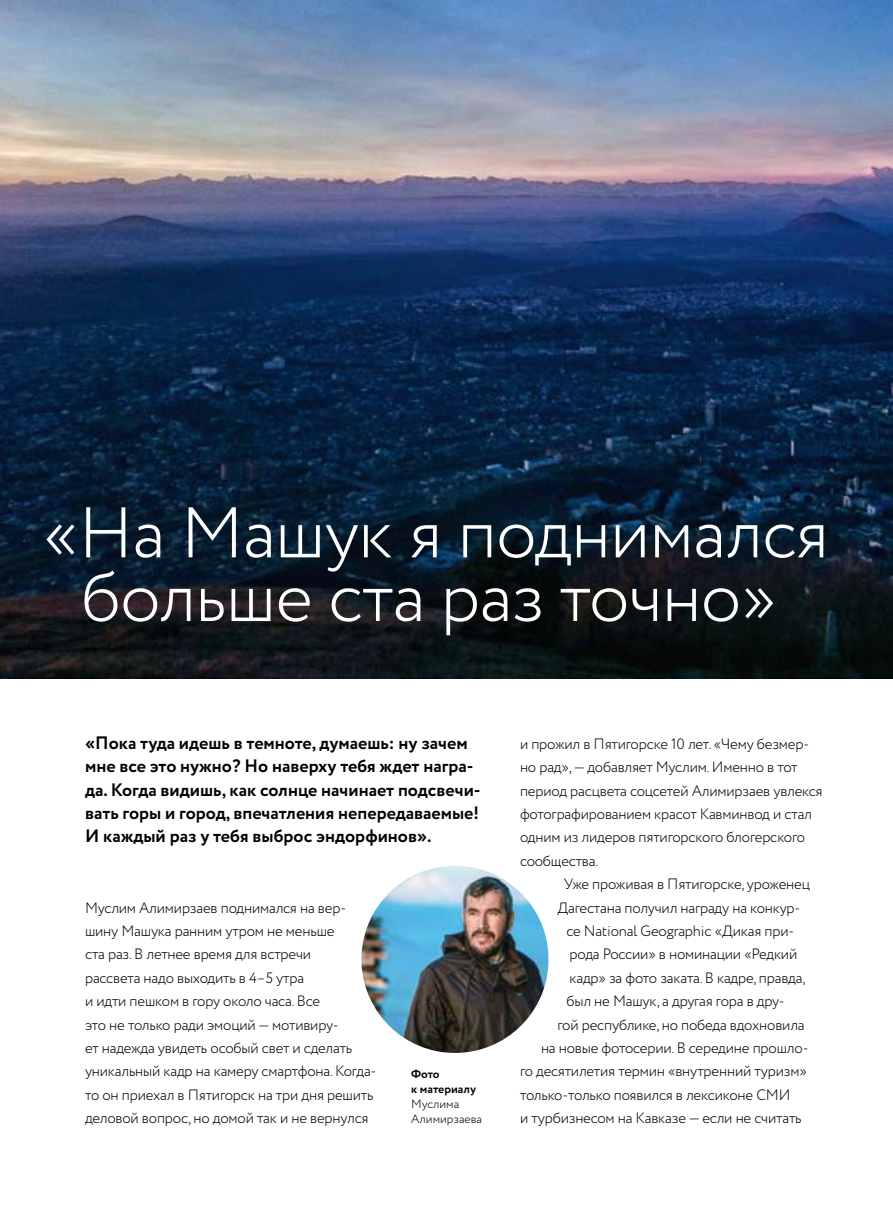
<style>
.page{position:relative;width:893px;height:1221px;background:#fff}
.page>*{position:absolute;margin:0;border:0;box-sizing:border-box;transform-origin:0 0}
.t1{font:300 71.4px/63.6px "Circe";letter-spacing:-.01em;color:#fff;text-align:center}
.t2{font:700 18px/23.4px "Circe";color:#000}
.t3{font:300 15px/23.4px "Circe";letter-spacing:-.01em;color:#000}
.t4{font:300 12px/15px "Circe";color:#000}
.t5{font:700 12px/15px "Circe";color:#000}
</style>
<div class="page">
<img style="left:0;top:0;width:893px;height:678px">
<img style="left:362px;top:865px;width:186px;height:187px;border-radius:91px">
<h1 class="t1" style="left:43px;top:503px;width:787px">«На Машук я поднимался больше ста раз точно»</h1>
<p class="t2" style="left:85px;top:731px;width:397px">«Пока туда идешь в темноте, думаешь: ну зачем мне все это нужно? Но наверху тебя ждет награ&shy;да. Когда видишь, как солнце начинает подсвечи&shy;вать горы и город, впечатления непередаваемые!<br>И каждый раз у тебя выброс эндорфинов».</p>
<p class="t3" style="left:520px;top:732px;width:304px">и прожил в Пятигорске 10 лет. «Чему безмер&shy;но рад», — добавляет Муслим. Именно в тот период расцвета соцсетей Алимирзаев увлекся фотографированием красот Кавминвод и стал одним из лидеров пятигорского блогерского сообщества.</p>
<p class="t3" style="left:564px;top:872px;width:248px">Уже проживая в Пятигорске, уроженец</p>
<p class="t3" style="left:557px;top:896px;width:244px">Дагестана получил награду на конкур-</p>
<p class="t3" style="left:566px;top:919px;width:229px">се National Geographic «Дикая при-</p>
<p class="t3" style="left:569px;top:942px;width:229px">рода России» в номинации «Редкий</p>
<p class="t3" style="left:569px;top:966px;width:237px">кадр» за фото заката. В кадре, правда,</p>
<p class="t3" style="left:566px;top:989px;width:220px">был не Машук, а другая гора в дру-</p>
<p class="t3" style="left:557px;top:1013px;width:249px">гой республике, но победа вдохновила</p>
<p class="t3" style="left:541px;top:1036px;width:269px">на новые фотосерии. В середине прошло-</p>
<p class="t3" style="left:520px;top:1059px;width:288px">го десятилетия термин «внутренний туризм»</p>
<p class="t3" style="left:520px;top:1083px;width:272px">только-только появился в лексиконе СМИ</p>
<p class="t3" style="left:520px;top:1106px;width:283px">и турбизнесом на Кавказе — если не считать</p>
<p class="t3" style="left:85px;top:896px;width:293px">Муслим Алимирзаев поднимался на вер&shy;шину Машука ранним утром не меньше<br>ста раз. В летнее время для встречи<br>рассвета надо выходить в 4–5 утра<br>и идти пешком в гору около часа. Все<br>это не только ради эмоций — мотивиру-<br>ет надежда увидеть особый свет и сделать уникальный кадр на камеру смартфона. Когда&shy;то он приехал в Пятигорск на три дня решить деловой вопрос, но домой так и не вернулся</p>
<p class="t5" style="left:411px;top:1066px;width:66px">Фото<br>к материалу</p>
<p class="t4" style="left:411px;top:1096px;width:72px">Муслима<br>Алимирзаева</p>
</div>
